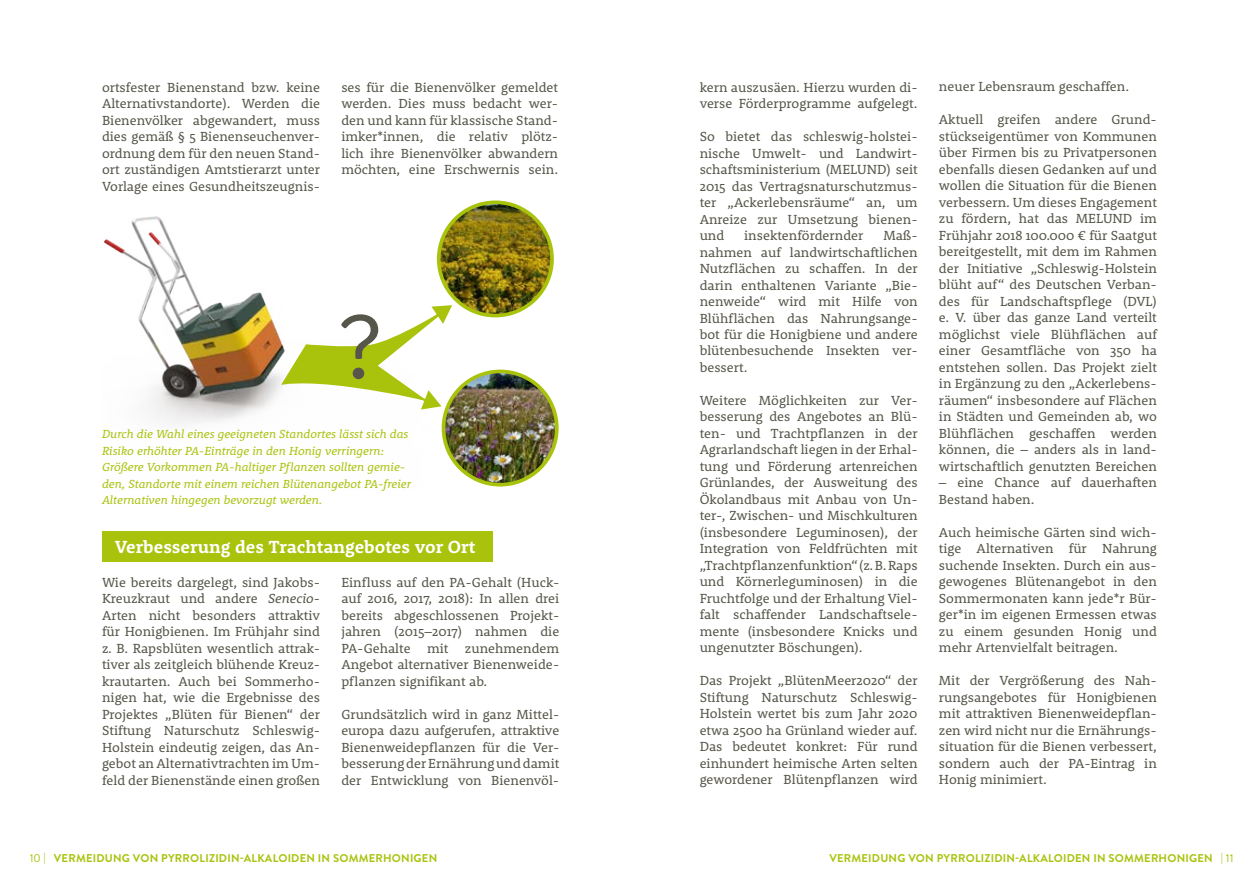
<style>
.page{position:relative;width:1259px;height:893px;background:#fff}
.page>*{position:absolute;margin:0;border:0;box-sizing:border-box;transform-origin:0 0}
.t1{font:700 18px "Rooney";color:#fff}
.t2{font:13.5px/16.5px "Rooney";color:#57564a;text-align:justify}
.t3{font:italic 12px/16.5px "Rooney";color:#a9c30c}
.t4{font:700 11.25px "Brandon Text";letter-spacing:.02em;color:#a9c30c}
.s1{font-style:italic}
.s2{font-weight:400}
</style>
<div class="page">
<img style="left:103px;top:203px;width:456px;height:284px">
<img style="left:439px;top:202px;width:113px;height:114px;border-radius:57px">
<div style="left:437px;top:200px;width:117px;height:117px;border:4px solid #a9c30c;border-radius:50%"></div>
<img style="left:443px;top:371px;width:114px;height:114px;border-radius:57px">
<div style="left:442px;top:370px;width:116px;height:116px;border:4px solid #a9c30c;border-radius:50%"></div>
<svg style="left:281px;top:305px;width:171px;height:104px"></svg>
<div style="left:102px;top:531px;width:390px;height:31px;background:#a9c30c"></div>
<p class="t2" style="left:102px;top:78px;width:219px">ortsfester Bienenstand bzw. keine Alternativstandorte). Werden die Bienenvölker abgewandert, muss dies gemäß § 5 Bienenseuchenver&shy;ordnung dem für den neuen Stand&shy;ort zuständigen Amtstierarzt unter Vorlage eines Gesundheitszeugnis-</p>
<p class="t2" style="left:341px;top:78px;width:218px">ses für die Bienenvölker gemeldet werden. Dies muss bedacht wer&shy;den und kann für klassische Stand&shy;imker*innen, die relativ plötz&shy;lich ihre Bienenvölker abwandern möchten, eine Erschwernis sein.</p>
<p class="t3" style="left:102px;top:425px;width:311px">Durch die Wahl eines geeigneten Standortes lässt sich das Risiko erhöhter PA-Einträge in den Honig verringern:<br>Größere Vorkommen PA-haltiger Pflanzen sollten gemie&shy;den, Standorte mit einem reichen Blütenangebot PA-freier Alternativen hingegen bevorzugt werden.</p>
<h1 class="t1" style="left:115px;top:535px;width:362px">Verbesserung des Trachtangebotes vor Ort</h1>
<p class="t2" style="left:102px;top:573px;width:219px">Wie bereits dargelegt, sind Jakobs-Kreuzkraut und andere <span class="s1">Senecio</span>-Arten nicht besonders attraktiv für Honigbienen. Im Frühjahr sind z. B. Rapsblüten wesentlich attrak&shy;tiver als zeitgleich blühende Kreuz&shy;krautarten. Auch bei Sommerho&shy;nigen hat, wie die Ergebnisse des Projektes „Blüten für Bienen“ der Stiftung Naturschutz Schleswig-Holstein eindeutig zeigen, das An&shy;gebot an Alternativtrachten im Um&shy;feld der Bienenstände einen großen</p>
<p class="t2" style="left:341px;top:573px;width:219px">Einfluss auf den PA-Gehalt (Huck&shy;auf 2016, 2017, 2018): In allen drei bereits abgeschlossenen Projekt&shy;jahren (2015–2017) nahmen die PA-Gehalte mit zunehmendem Angebot alternativer Bienenweide&shy;pflanzen signifikant ab.</p>
<p class="t2" style="left:341px;top:705px;width:219px">Grundsätzlich wird in ganz Mittel&shy;europa dazu aufgerufen, attraktive Bienenweidepflanzen für die Ver&shy;besserung der Ernährung und damit der Entwicklung von Bienenvöl-</p>
<p class="t2" style="left:699px;top:78px;width:219px">kern auszusäen. Hierzu wurden di&shy;verse Förderprogramme aufgelegt.</p>
<p class="t2" style="left:699px;top:128px;width:219px">So bietet das schleswig-holstei&shy;nische Umwelt- und Landwirt&shy;schaftsministerium (MELUND) seit 2015 das Vertragsnaturschutzmus&shy;ter „Ackerlebensräume“ an, um Anreize zur Umsetzung bienen&shy;und</p>
<p class="t2" style="left:699px;top:227px;width:219px;text-indent:184px">Maß&shy;nahmen auf landwirtschaftlichen Nutzflächen zu schaffen. In der darin enthaltenen Variante „Bie&shy;nenweide“ wird mit Hilfe von Blühflächen das Nahrungsange&shy;bot für die Honigbiene und andere blütenbesuchende Insekten ver&shy;bessert.</p>
<p class="t2" style="left:699px;top:392px;width:219px">Weitere Möglichkeiten zur Ver&shy;besserung des Angebotes an Blü&shy;ten- und Trachtpflanzen in der Agrarlandschaft liegen in der Erhal&shy;tung und Förderung artenreichen Grünlandes, der Ausweitung des Ökolandbaus mit Anbau von Un&shy;ter-, Zwischen- und Mischkulturen (insbesondere Leguminosen), der Integration von Feldfrüchten mit „Trachtpflanzenfunktion“ (z. B. Raps und Körnerleguminosen) in die Fruchtfolge und der Erhaltung Viel&shy;falt schaffender Landschaftsele&shy;mente (insbesondere Knicks und ungenutzter Böschungen).</p>
<p class="t2" style="left:699px;top:672px;width:219px">Das Projekt „BlütenMeer2020“ der Stiftung Naturschutz Schleswig-Holstein wertet bis zum Jahr 2020 etwa 2500 ha Grünland wieder auf.<br>Das bedeutet konkret: Für rund einhundert heimische Arten selten gewordener Blütenpflanzen wird</p>
<p class="t2" style="left:744px;top:227px;width:121px">insektenfördernder</p>
<p class="t2" style="left:939px;top:78px;width:192px">neuer Lebensraum geschaffen.</p>
<p class="t2" style="left:939px;top:111px;width:219px">Aktuell greifen andere Grund&shy;stückseigentümer von Kommunen über Firmen bis zu Privatpersonen ebenfalls diesen Gedanken auf und wollen die Situation für die Bienen verbessern. Um dieses Engagement zu fördern, hat das MELUND im Frühjahr 2018 100.000 € für Saatgut bereitgestellt, mit dem im Rahmen der Initiative „Schleswig-Holstein blüht auf“ des Deutschen Verban&shy;des für Landschaftspflege (DVL) e. V. über das ganze Land verteilt möglichst viele Blühflächen auf einer Gesamtfläche von 350 ha entstehen sollen. Das Projekt zielt in Ergänzung zu den „Ackerlebens&shy;räumen“ insbesondere auf Flächen in Städten und Gemeinden ab, wo Blühflächen geschaffen werden können, die – anders als in land&shy;wirtschaftlich genutzten Bereichen</p>
<p class="t2" style="left:939px;top:474px;width:219px">– eine Chance auf dauerhaften<br>Bestand haben.</p>
<p class="t2" style="left:939px;top:523px;width:219px">Auch heimische Gärten sind wich&shy;tige Alternativen für Nahrung suchende Insekten. Durch ein aus&shy;gewogenes Blütenangebot in den Sommermonaten kann jede*r Bür&shy;ger*in im eigenen Ermessen etwas zu einem gesunden Honig und mehr Artenvielfalt beitragen.</p>
<p class="t2" style="left:939px;top:672px;width:219px">Mit der Vergrößerung des Nah&shy;rungsangebotes für Honigbienen mit attraktiven Bienenweidepflan&shy;zen wird nicht nur die Ernährungs&shy;situation für die Bienen verbessert, sondern auch der PA-Eintrag in Honig minimiert.</p>
<p class="t4" style="left:30px;top:850px;width:409px"><span class="s2">10 |</span> VERMEIDUNG VON PYRROLIZIDIN-ALKALOIDEN IN SOMMERHONIGEN</p>
<p class="t4" style="left:829px;top:850px;width:405px">VERMEIDUNG VON PYRROLIZIDIN-ALKALOIDEN IN SOMMERHONIGEN <span class="s2">| 11</span></p>
</div>
